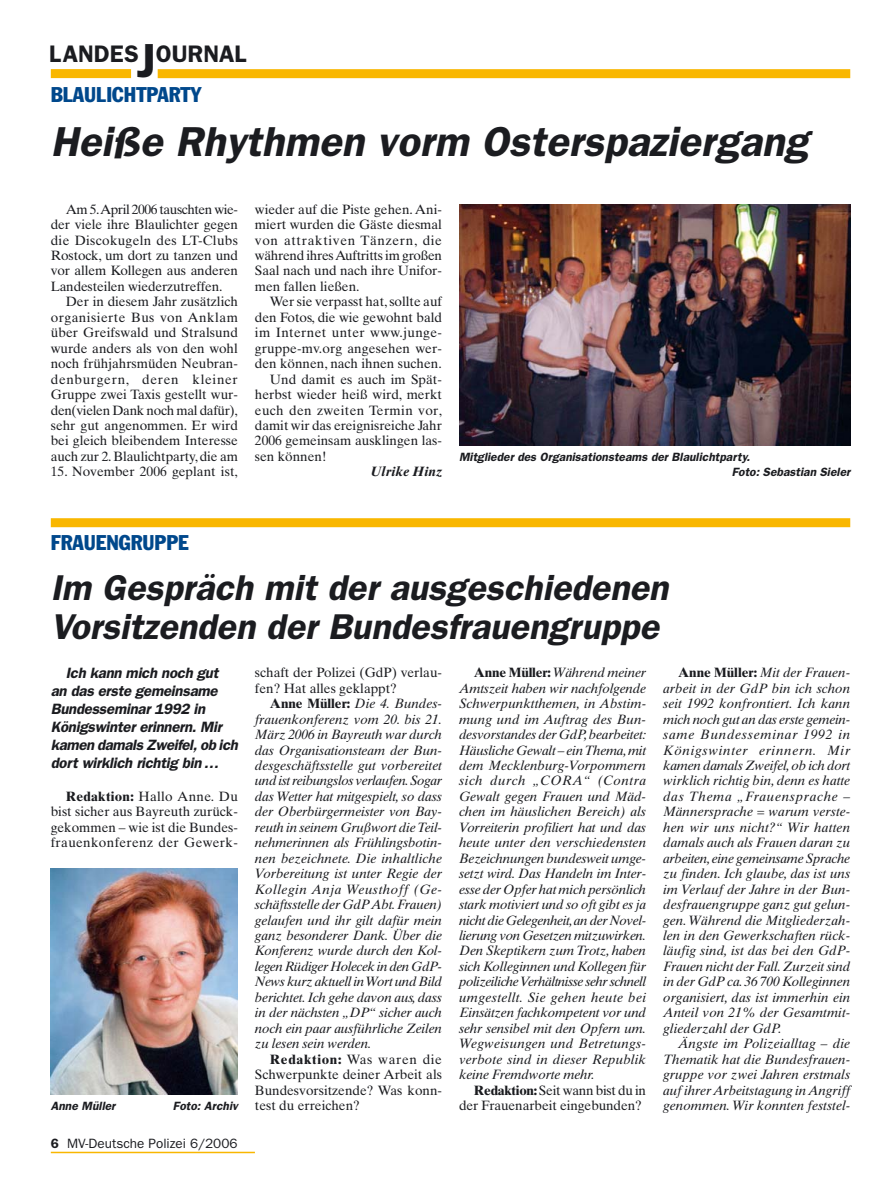
<style>
.page{position:relative;width:893px;height:1191px;background:#fff}
.page>*{position:absolute;margin:0;border:0;box-sizing:border-box;transform-origin:0 0}
.t1{font:italic 600 42px "Franklin Gothic";color:#1b1c20}
.t2{font:italic 600 36px/39px "Franklin Gothic";color:#1b1c20}
.t3{font:600 24px "Franklin Gothic";color:#1b1c20}
.t4{font:condensed 21px "Franklin Gothic";color:#00488c}
.t5{font:italic 600 15px/18px "Franklin Gothic";letter-spacing:-.02em;color:#1b1c20}
.t6{font:italic 13.5px/15.5px "Times Ten";color:#1b1c20;text-align:justify}
.t7{font:13.5px/15.5px "Times Ten";color:#1b1c20;text-align:justify}
.t8{font:13.5px "Franklin Gothic";color:#1b1c20}
.t9{font:13.5px "Times Ten";letter-spacing:.03em;color:#1b1c20}
.t10{font:13.5px "Times Ten";letter-spacing:.025em;color:#1b1c20}
.t11{font:italic 700 13.5px "Times Ten";color:#1b1c20}
.t12{font:italic 600 12px/15.5px "Franklin Gothic";color:#1b1c20}
.s1{font-size:48px}
.s2{font-weight:700}
.s3{font-weight:600}
.s4{font-weight:700;font-style:normal}
</style>
<div class="page">
<hr style="left:51px;top:1151px;width:204px;height:2px;background:#f9b700">
<div style="left:51px;top:69px;width:80px;height:9px;background:#f9b700"></div>
<div style="left:158px;top:69px;width:692px;height:9px;background:#f9b700"></div>
<img style="left:51px;top:868px;width:187px;height:226px">
<img style="left:459px;top:204px;width:391px;height:241px">
<div style="left:51px;top:518px;width:799px;height:9px;background:#f9b700"></div>
<h3 class="t3" style="left:49px;top:45px;width:199px">LANDES<span class="s1">J</span>OURNAL</h3>
<h3 class="t4" style="left:51px;top:87px;width:153px">BLAULICHTPARTY</h3>
<h1 class="t1" style="left:51px;top:127px;width:759px">Heiße Rhythmen vorm Osterspaziergang</h1>
<p class="t7" style="left:51px;top:203px;width:189px;text-indent:15px">Am 5.April 2006 tauschten wie&shy;der viele ihre Blaulichter gegen die Discokugeln des LT-Clubs Rostock, um dort zu tanzen und vor allem Kollegen aus anderen Landesteilen wiederzutreffen.</p>
<p class="t7" style="left:51px;top:295px;width:189px;text-indent:15px">Der in diesem Jahr zusätzlich organisierte Bus von Anklam über Greifswald und Stralsund wurde anders als von den wohl noch frühjahrsmüden Neubran&shy;denburgern, deren kleiner Gruppe zwei Taxis gestellt wur&shy;den(vielen Dank noch mal dafür), sehr gut angenommen. Er wird bei gleich bleibendem Interesse auch zur 2. Blaulichtparty, die am</p>
<p class="t7" style="left:51px;top:465px;width:189px">15. November 2006 geplant ist,</p>
<p class="t7" style="left:255px;top:203px;width:189px">wieder auf die Piste gehen. Ani&shy;miert wurden die Gäste diesmal von attraktiven Tänzern, die während ihres Auftritts im großen Saal nach und nach ihre Unifor&shy;men fallen ließen.</p>
<p class="t7" style="left:270px;top:295px;width:174px">Wer sie verpasst hat, sollte auf</p>
<p class="t7" style="left:255px;top:311px;width:189px">den Fotos, die wie gewohnt bald</p>
<p class="t9" style="left:255px;top:327px;width:189px">im Internet unter www.junge-</p>
<p class="t7" style="left:255px;top:342px;width:189px">gruppe-mv.org angesehen wer-</p>
<p class="t7" style="left:255px;top:357px;width:188px">den können, nach ihnen suchen.</p>
<p class="t7" style="left:270px;top:372px;width:174px">Und damit es auch im Spät-</p>
<p class="t7" style="left:255px;top:388px;width:189px">herbst wieder heiß wird, merkt</p>
<p class="t10" style="left:255px;top:405px;width:189px">euch den zweiten Termin vor,</p>
<p class="t7" style="left:255px;top:419px;width:189px">damit wir das ereignisreiche Jahr</p>
<p class="t7" style="left:255px;top:434px;width:189px">2006 gemeinsam ausklingen las-</p>
<p class="t7" style="left:255px;top:450px;width:73px">sen können!</p>
<p class="t11" style="left:371px;top:467px;width:73px">Ulrike Hinz</p>
<p class="t12" style="left:732px;top:450px;width:122px;text-indent:-273px">Mitglieder des Organisationsteams der Blaulichtparty.<br>Foto: Sebastian Sieler</p>
<h3 class="t4" style="left:51px;top:535px;width:139px">FRAUENGRUPPE</h3>
<h2 class="t2" style="left:51px;top:571px;width:625px">Im Gespräch mit der ausgeschiedenen<br>Vorsitzenden der Bundesfrauengruppe</h2>
<p class="t5" style="left:51px;top:665px;width:191px;text-indent:15px">Ich kann mich noch gut an das erste gemeinsame<br>Bundesseminar 1992 in<br>Königswinter erinnern. Mir kamen damals Zweifel,ob ich dort wirklich richtig bin …</p>
<p class="t7" style="left:51px;top:790px;width:189px;text-indent:15px"><span class="s2">Redaktion:</span> Hallo Anne. Du bist sicher aus Bayreuth zurück&shy;gekommen – wie ist die Bundes&shy;frauenkonferenz der Gewerk-</p>
<p class="t12" style="left:51px;top:1099px;width:68px">Anne Müller</p>
<p class="t12" style="left:173px;top:1099px;width:68px">Foto: Archiv</p>
<p class="t8" style="left:51px;top:1138px;width:188px"><span class="s3">6</span> MV-Deutsche Polizei 6/2006</p>
<p class="t7" style="left:255px;top:666px;width:189px">schaft der Polizei (GdP) verlau&shy;fen? Hat alles geklappt?</p>
<p class="t6" style="left:255px;top:697px;width:189px;text-indent:15px"><span class="s4">Anne Müller:</span> Die 4. Bundes&shy;frauenkonferenz vom 20. bis 21.<br>März 2006 in Bayreuth war durch das Organisationsteam der Bun&shy;desgeschäftsstelle gut vorbereitet und ist reibungslos verlaufen.Sogar das Wetter hat mitgespielt, so dass der Oberbürgermeister von Bay&shy;reuth in seinem Grußwort die Teil&shy;nehmerinnen als Frühlingsbotin&shy;nen bezeichnete. Die inhaltliche Vorbereitung ist unter Regie der Kollegin Anja Weusthoff (Ge&shy;schäftsstelle der GdP Abt.Frauen) gelaufen und ihr gilt dafür mein ganz besonderer Dank. Über die Konferenz wurde durch den Kol&shy;legen Rüdiger Holecek in den GdP-News kurz aktuell in Wort und Bild berichtet. Ich gehe davon aus, dass in der nächsten „DP“ sicher auch noch ein paar ausführliche Zeilen zu lesen sein werden.</p>
<p class="t7" style="left:255px;top:1052px;width:189px;text-indent:15px"><span class="s2">Redaktion:</span> Was waren die Schwerpunkte deiner Arbeit als Bundesvorsitzende? Was konn&shy;test du erreichen?</p>
<p class="t6" style="left:459px;top:666px;width:189px;text-indent:15px"><span class="s4">Anne Müller:</span> Während meiner Amtszeit haben wir nachfolgende Schwerpunktthemen, in Abstim&shy;mung und im Auftrag des Bun&shy;desvorstandes der GdP,bearbeitet:<br>Häusliche Gewalt – ein Thema,mit dem Mecklenburg-Vorpommern sich durch „CORA“ (Contra Gewalt gegen Frauen und Mäd&shy;chen im häuslichen Bereich) als Vorreiterin profiliert hat und das heute unter den verschiedensten Bezeichnungen bundesweit umge&shy;setzt wird. Das Handeln im Inter&shy;esse der Opfer hat mich persönlich stark motiviert und so oft gibt es ja nicht die Gelegenheit,an der Novel&shy;lierung von Gesetzen mitzuwirken.<br>Den Skeptikern zum Trotz, haben sich Kolleginnen und Kollegen für polizeiliche Verhältnisse sehr schnell umgestellt. Sie gehen heute bei Einsätzen fachkompetent vor und sehr sensibel mit den Opfern um.<br>Wegweisungen und Betretungs&shy;verbote sind in dieser Republik keine Fremdworte mehr.</p>
<p class="t7" style="left:459px;top:1083px;width:189px;text-indent:15px"><span class="s2">Redaktion:</span>Seit wann bist du in der Frauenarbeit eingebunden?</p>
<p class="t6" style="left:663px;top:666px;width:189px;text-indent:15px"><span class="s4">Anne Müller:</span> Mit der Frauen&shy;arbeit in der GdP bin ich schon seit 1992 konfrontiert. Ich kann mich noch gut an das erste gemein&shy;same Bundesseminar 1992 in Königswinter erinnern. Mir kamen damals Zweifel,ob ich dort wirklich richtig bin, denn es hatte das Thema „Frauensprache – Männersprache = warum verste&shy;hen wir uns nicht?“ Wir hatten damals auch als Frauen daran zu arbeiten,eine gemeinsame Sprache zu finden. Ich glaube, das ist uns im Verlauf der Jahre in der Bun&shy;desfrauengruppe ganz gut gelun&shy;gen. Während die Mitgliederzah&shy;len in den Gewerkschaften rück&shy;läufig sind, ist das bei den GdP-Frauen nicht der Fall.Zurzeit sind in der GdP ca.36 700 Kolleginnen organisiert, das ist immerhin ein Anteil von 21% der Gesamtmit&shy;gliederzahl der GdP.</p>
<p class="t6" style="left:663px;top:1037px;width:189px;text-indent:15px">Ängste im Polizeialltag – die Thematik hat die Bundesfrauen&shy;gruppe vor zwei Jahren erstmals auf ihrer Arbeitstagung in Angriff genommen. Wir konnten feststel-</p>
</div>
